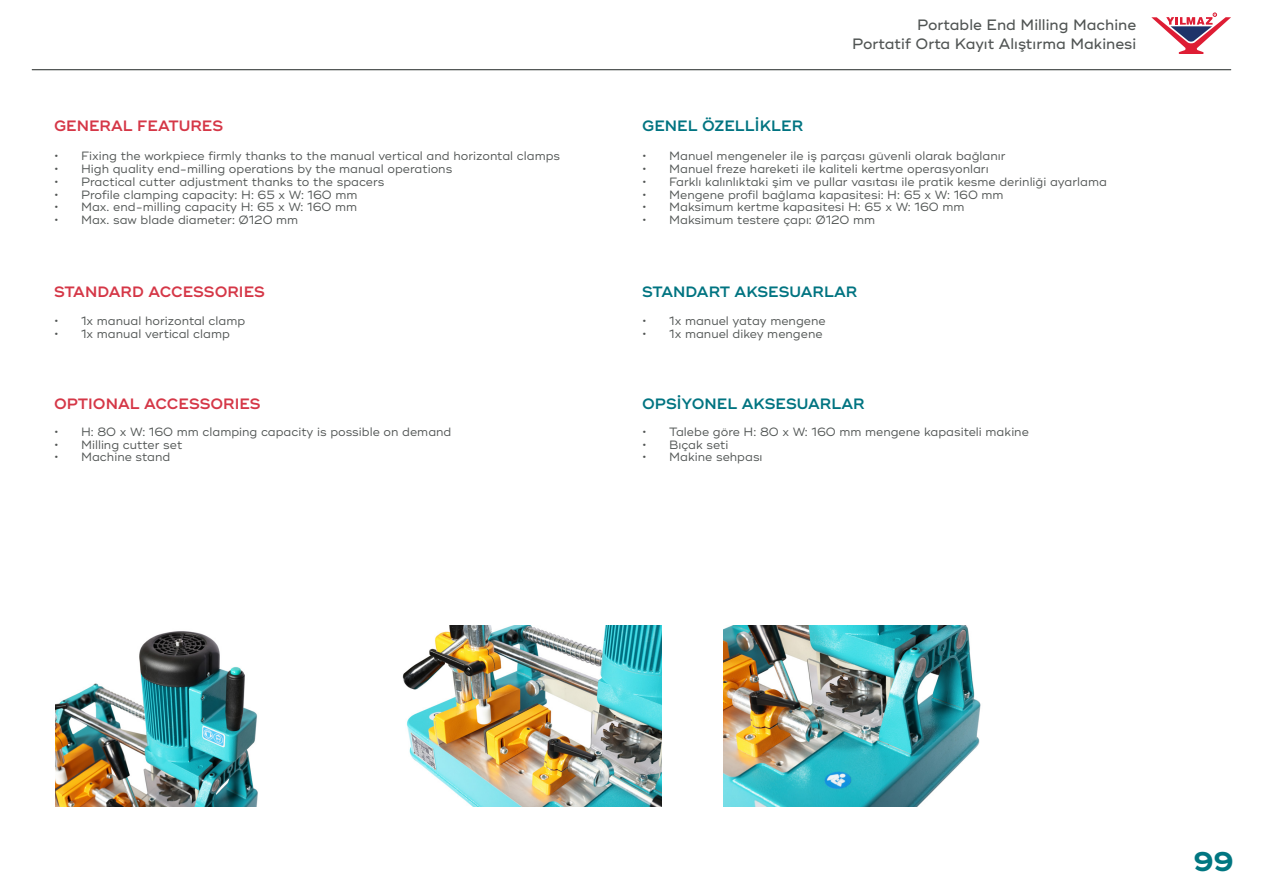
<style>
.page{position:relative;width:1263px;height:893px;background:#fff}
.page>*{position:absolute;margin:0;border:0;box-sizing:border-box;transform-origin:0 0}
.t1{font:700 27px "Ridley Grotesk";color:#007681}
.t2{font:500 15px "Ridley Grotesk";color:#505453}
.t3{font:600 15px "Ridley Grotesk";color:#007481}
.t4{font:600 15px "Ridley Grotesk";color:#d53747}
.t5{font:12px "Ridley Grotesk";color:#505453}
</style>
<div class="page">
<svg style="left:1151px;top:13px;width:80px;height:41px"></svg>
<hr style="left:32px;top:69px;width:1199px;height:1px;background:#505453">
<img style="left:724px;top:625px;width:257px;height:182px">
<img style="left:56px;top:631px;width:202px;height:176px">
<img style="left:402px;top:625px;width:260px;height:182px">
<p class="t2" style="left:917px;top:16px;width:221px">Portable End Milling Machine</p>
<p class="t4" style="left:54px;top:117px;width:171px">GENERAL FEATURES</p>
<p class="t3" style="left:642px;top:117px;width:163px">GENEL ÖZELLİKLER</p>
<p class="t2" style="left:852px;top:35px;width:286px">Portatif Orta Kayıt Alıştırma Makinesi</p>
<p class="t5" style="left:54px;top:149px;width:508px">• Fixing the workpiece firmly thanks to the manual vertical and horizontal clamps</p>
<p class="t5" style="left:54px;top:162px;width:400px">• High quality end-milling operations by the manual operations</p>
<p class="t5" style="left:54px;top:175px;width:332px">• Practical cutter adjustment thanks to the spacers</p>
<p class="t5" style="left:54px;top:187px;width:305px">• Profile clamping capacity: H: 65 x W: 160 mm</p>
<p class="t5" style="left:54px;top:200px;width:305px">• Max. end-milling capacity H: 65 x W: 160 mm</p>
<p class="t5" style="left:54px;top:213px;width:246px">• Max. saw blade diameter: Ø120 mm</p>
<p class="t5" style="left:642px;top:149px;width:365px">• Manuel mengeneler ile iş parçası güvenli olarak bağlanır</p>
<p class="t5" style="left:642px;top:162px;width:348px">• Manuel freze hareketi ile kaliteli kertme operasyonları</p>
<p class="t5" style="left:642px;top:175px;width:466px">• Farklı kalınlıktaki şim ve pullar vasıtası ile pratik kesme derinliği ayarlama</p>
<p class="t5" style="left:642px;top:187px;width:363px">• Mengene profil bağlama kapasitesi: H: 65 x W: 160 mm</p>
<p class="t5" style="left:642px;top:200px;width:324px">• Maksimum kertme kapasitesi H: 65 x W: 160 mm</p>
<p class="t5" style="left:642px;top:213px;width:235px">• Maksimum testere çapı: Ø120 mm</p>
<p class="t4" style="left:54px;top:283px;width:212px">STANDARD ACCESSORIES</p>
<p class="t3" style="left:642px;top:283px;width:217px">STANDART AKSESUARLAR</p>
<p class="t5" style="left:54px;top:314px;width:193px">• 1x manual horizontal clamp</p>
<p class="t5" style="left:54px;top:326px;width:177px">• 1x manual vertical clamp</p>
<p class="t5" style="left:642px;top:314px;width:185px">• 1x manuel yatay mengene</p>
<p class="t5" style="left:642px;top:326px;width:182px">• 1x manuel dikey mengene</p>
<p class="t4" style="left:54px;top:394px;width:208px">OPTIONAL ACCESSORIES</p>
<p class="t3" style="left:642px;top:394px;width:224px">OPSİYONEL AKSESUARLAR</p>
<p class="t5" style="left:642px;top:424px;width:388px">• Talebe göre H: 80 x W: 160 mm mengene kapasiteli makine</p>
<p class="t5" style="left:642px;top:437px;width:88px">• Bıçak seti</p>
<p class="t5" style="left:642px;top:450px;width:122px">• Makine sehpası</p>
<p class="t5" style="left:54px;top:424px;width:399px">• H: 80 x W: 160 mm clamping capacity is possible on demand</p>
<p class="t5" style="left:54px;top:437px;width:130px">• Milling cutter set</p>
<p class="t5" style="left:54px;top:450px;width:118px">• Machine stand</p>
<p class="t1" style="left:1194px;top:846px;width:41px">99</p>
</div>
